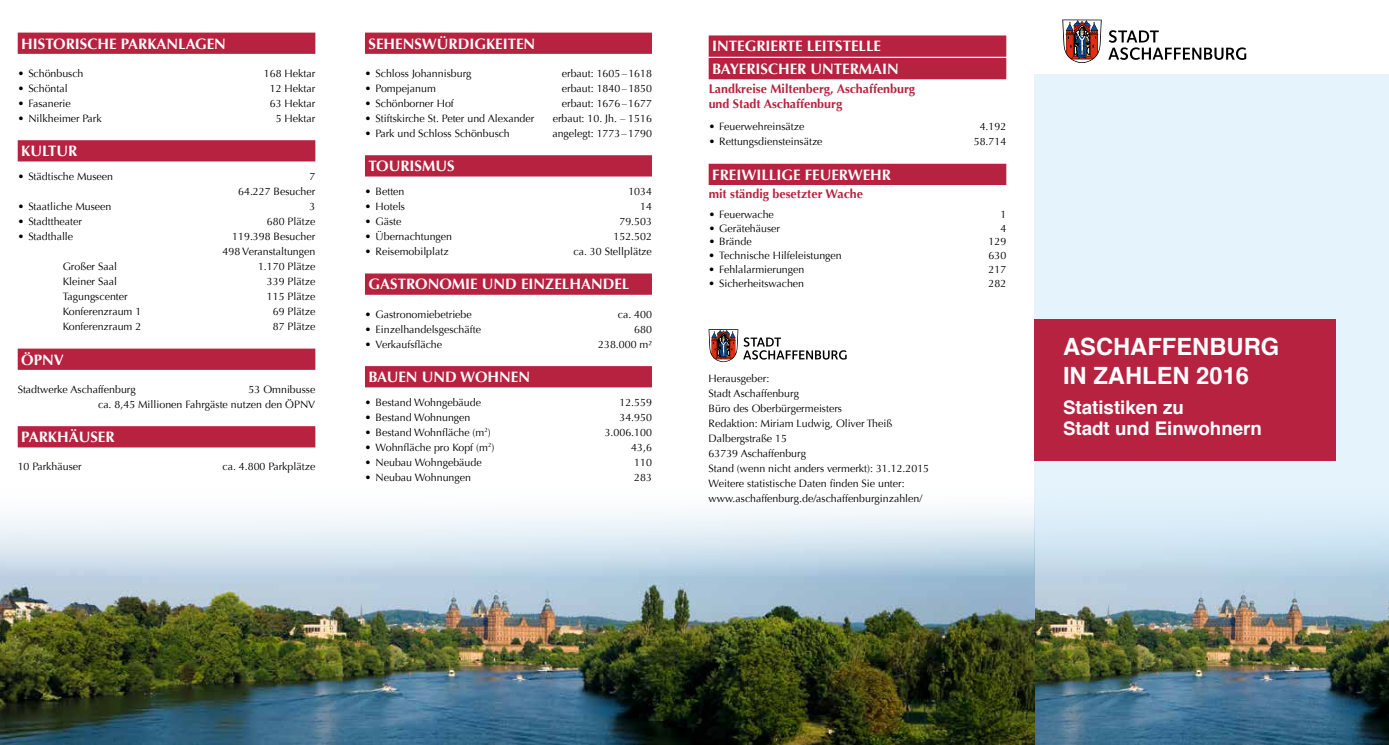
<style>
.page{position:relative;width:1389px;height:745px;background:#fff}
.page>*{position:absolute;margin:0;border:0;box-sizing:border-box;transform-origin:0 0}
.t1{font:700 23.75px/28.5px "Helvetica";color:#fff}
.t2{font:700 18.75px/21.2px "Helvetica";color:#fff}
.t3{font:700 15px/22.5px "Optima";color:#fff}
.t4{font:700 12.5px/15px "Optima";color:#b6223f}
.t5{font:10.62px/15px "Optima";color:#000;text-align:right}
</style>
<div class="page">
<svg style="left:1062px;top:19px;width:40px;height:44px"></svg>
<svg style="left:1108px;top:30px;width:138px;height:30px"></svg>
<div style="left:1035px;top:74px;width:354px;height:670px;background:#e4f3fc"></div>
<img style="left:0;top:483px;width:1389px;height:261px">
<div style="left:1035px;top:319px;width:301px;height:142px;background:#b6223f"></div>
<div style="left:18px;top:33px;width:297px;height:21px;background:#b6223f"></div>
<div style="left:18px;top:140px;width:297px;height:21px;background:#b6223f"></div>
<div style="left:18px;top:348px;width:297px;height:21px;background:#b6223f"></div>
<div style="left:18px;top:426px;width:297px;height:21px;background:#b6223f"></div>
<svg style="left:708px;top:329px;width:139px;height:34px"></svg>
<div style="left:365px;top:33px;width:287px;height:21px;background:#b6223f"></div>
<div style="left:365px;top:155px;width:287px;height:21px;background:#b6223f"></div>
<div style="left:365px;top:273px;width:287px;height:21px;background:#b6223f"></div>
<div style="left:365px;top:366px;width:287px;height:21px;background:#b6223f"></div>
<div style="left:709px;top:35px;width:297px;height:22px;background:#b6223f"></div>
<div style="left:709px;top:58px;width:297px;height:21px;background:#b6223f"></div>
<div style="left:709px;top:164px;width:297px;height:21px;background:#b6223f"></div>
<h3 class="t3" style="left:21px;top:32px;width:206px">HISTORISCHE PARKANLAGEN</h3>
<p class="t5" style="left:18px;top:66px;width:67px">• Schönbusch</p>
<p class="t5" style="left:264px;top:66px;width:53px">168 Hektar</p>
<p class="t5" style="left:18px;top:81px;width:52px">• Schöntal</p>
<p class="t5" style="left:270px;top:81px;width:47px">12 Hektar</p>
<p class="t5" style="left:18px;top:96px;width:55px">• Fasanerie</p>
<p class="t5" style="left:270px;top:96px;width:47px">63 Hektar</p>
<p class="t5" style="left:18px;top:111px;width:86px">• Nilkheimer Park</p>
<p class="t5" style="left:276px;top:111px;width:41px">5 Hektar</p>
<h3 class="t3" style="left:21px;top:140px;width:58px">KULTUR</h3>
<p class="t5" style="left:18px;top:169px;width:97px">• Städtische Museen</p>
<p class="t5" style="left:238px;top:169px;width:79px">7<br>64.227 Besucher</p>
<p class="t5" style="left:18px;top:199px;width:95px">• Staatliche Museen</p>
<p class="t5" style="left:309px;top:199px;width:7px">3</p>
<p class="t5" style="left:18px;top:214px;width:66px">• Stadttheater</p>
<p class="t5" style="left:267px;top:214px;width:50px">680 Plätze</p>
<p class="t5" style="left:18px;top:229px;width:57px">• Stadthalle</p>
<p class="t5" style="left:223px;top:229px;width:94px">119.398 Besucher<br>498 Veranstaltungen</p>
<p class="t5" style="left:63px;top:259px;width:56px">Großer Saal</p>
<p class="t5" style="left:258px;top:259px;width:59px">1.170 Plätze</p>
<p class="t5" style="left:63px;top:274px;width:56px">Kleiner Saal</p>
<p class="t5" style="left:267px;top:274px;width:50px">339 Plätze</p>
<p class="t5" style="left:63px;top:289px;width:67px">Tagungscenter</p>
<p class="t5" style="left:267px;top:289px;width:50px">115 Plätze</p>
<p class="t5" style="left:63px;top:304px;width:80px">Konferenzraum 1</p>
<p class="t5" style="left:273px;top:304px;width:44px">69 Plätze</p>
<p class="t5" style="left:63px;top:319px;width:80px">Konferenzraum 2</p>
<p class="t5" style="left:273px;top:319px;width:44px">87 Plätze</p>
<h3 class="t3" style="left:21px;top:348px;width:44px">ÖPNV</h3>
<p class="t5" style="left:18px;top:381px;width:120px">Stadtwerke Aschaffenburg</p>
<p class="t5" style="left:98px;top:381px;width:219px">53 Omnibusse<br>ca. 8,45 Millionen Fahrgäste nutzen den ÖPNV</p>
<h3 class="t3" style="left:21px;top:425px;width:95px">PARKHÄUSER</h3>
<p class="t5" style="left:18px;top:459px;width:65px">10 Parkhäuser</p>
<p class="t5" style="left:222px;top:459px;width:94px">ca. 4.800 Parkplätze</p>
<h3 class="t3" style="left:369px;top:32px;width:168px">SEHENSWÜRDIGKEITEN</h3>
<p class="t5" style="left:365px;top:66px;width:108px">• Schloss Johannisburg</p>
<p class="t5" style="left:562px;top:66px;width:92px">erbaut: 1605–1618</p>
<p class="t5" style="left:365px;top:81px;width:72px">• Pompejanum</p>
<p class="t5" style="left:562px;top:81px;width:92px">erbaut: 1840–1850</p>
<p class="t5" style="left:365px;top:96px;width:90px">• Schönborner Hof</p>
<p class="t5" style="left:562px;top:96px;width:92px">erbaut: 1676–1677</p>
<p class="t5" style="left:365px;top:111px;width:171px">• Stiftskirche St. Peter und Alexander</p>
<p class="t5" style="left:553px;top:111px;width:101px">erbaut: 10. Jh. – 1516</p>
<p class="t5" style="left:365px;top:126px;width:146px">• Park und Schloss Schönbusch</p>
<p class="t5" style="left:552px;top:126px;width:101px">angelegt: 1773–1790</p>
<h3 class="t3" style="left:369px;top:155px;width:88px">TOURISMUS</h3>
<p class="t5" style="left:365px;top:184px;width:41px">• Betten</p>
<p class="t5" style="left:628px;top:184px;width:25px">1034</p>
<p class="t5" style="left:365px;top:199px;width:42px">• Hotels</p>
<p class="t5" style="left:640px;top:199px;width:13px">14</p>
<p class="t5" style="left:365px;top:214px;width:38px">• Gäste</p>
<p class="t5" style="left:619px;top:214px;width:34px">79.503</p>
<p class="t5" style="left:365px;top:229px;width:89px">• Übernachtungen</p>
<p class="t5" style="left:614px;top:229px;width:40px">152.502</p>
<p class="t5" style="left:365px;top:244px;width:85px">• Reisemobilplatz</p>
<p class="t5" style="left:573px;top:244px;width:80px">ca. 30 Stellplätze</p>
<h3 class="t3" style="left:369px;top:273px;width:262px">GASTRONOMIE UND EINZELHANDEL</h3>
<p class="t5" style="left:365px;top:306px;width:108px">• Gastronomiebetriebe</p>
<p class="t5" style="left:618px;top:306px;width:36px">ca. 400</p>
<p class="t5" style="left:365px;top:321px;width:118px">• Einzelhandelsgeschäfte</p>
<p class="t5" style="left:634px;top:321px;width:19px">680</p>
<p class="t5" style="left:365px;top:336px;width:79px">• Verkaufsfläche</p>
<p class="t5" style="left:598px;top:336px;width:55px">238.000 m²</p>
<h3 class="t3" style="left:369px;top:365px;width:163px">BAUEN UND WOHNEN</h3>
<p class="t5" style="left:365px;top:394px;width:118px">• Bestand Wohngebäude</p>
<p class="t5" style="left:619px;top:394px;width:34px">12.559</p>
<p class="t5" style="left:365px;top:409px;width:107px">• Bestand Wohnungen</p>
<p class="t5" style="left:619px;top:409px;width:34px">34.950</p>
<p class="t5" style="left:365px;top:424px;width:127px">• Bestand Wohnfläche (m<sup>2</sup>)</p>
<p class="t5" style="left:605px;top:424px;width:49px">3.006.100</p>
<p class="t5" style="left:365px;top:439px;width:131px">• Wohnfläche pro Kopf (m<sup>2</sup>)</p>
<p class="t5" style="left:631px;top:439px;width:22px">43,6</p>
<p class="t5" style="left:365px;top:454px;width:118px">• Neubau Wohngebäude</p>
<p class="t5" style="left:634px;top:454px;width:19px">110</p>
<p class="t5" style="left:365px;top:469px;width:108px">• Neubau Wohnungen</p>
<p class="t5" style="left:634px;top:469px;width:19px">283</p>
<h3 class="t3" style="left:712px;top:35px;width:188px">INTEGRIERTE LEITSTELLE<br>BAYERISCHER UNTERMAIN</h3>
<p class="t4" style="left:709px;top:81px;width:208px">Landkreise Miltenberg, Aschaffenburg und Stadt Aschaffenburg</p>
<p class="t5" style="left:709px;top:119px;width:97px">• Feuerwehreinsätze</p>
<p class="t5" style="left:980px;top:119px;width:28px">4.192</p>
<p class="t5" style="left:709px;top:134px;width:115px">• Rettungsdiensteinsätze</p>
<p class="t5" style="left:974px;top:134px;width:34px">58.714</p>
<h3 class="t3" style="left:712px;top:163px;width:180px">FREIWILLIGE FEUERWEHR</h3>
<p class="t4" style="left:709px;top:187px;width:156px">mit ständig besetzter Wache</p>
<p class="t5" style="left:709px;top:207px;width:67px">• Feuerwache</p>
<p class="t5" style="left:1000px;top:207px;width:7px">1</p>
<p class="t5" style="left:709px;top:220px;width:73px">• Gerätehäuser</p>
<p class="t5" style="left:1000px;top:220px;width:7px">4</p>
<p class="t5" style="left:709px;top:234px;width:45px">• Brände</p>
<p class="t5" style="left:989px;top:234px;width:19px">129</p>
<p class="t5" style="left:709px;top:248px;width:135px">• Technische Hilfeleistungen</p>
<p class="t5" style="left:989px;top:248px;width:19px">630</p>
<p class="t5" style="left:709px;top:262px;width:97px">• Fehlalarmierungen</p>
<p class="t5" style="left:989px;top:262px;width:19px">217</p>
<p class="t5" style="left:709px;top:275px;width:97px">• Sicherheitswachen</p>
<p class="t5" style="left:989px;top:275px;width:19px">282</p>
<p class="t5" style="left:709px;top:370px;width:222px;text-align:left">Herausgeber:<br>Stadt Aschaffenburg<br>Büro des Oberbürgermeisters<br>Redaktion: Miriam Ludwig, Oliver Theiß<br>Dalbergstraße 15<br>63739 Aschaffenburg<br>Stand (wenn nicht anders vermerkt): 31.12.2015<br>Weitere statistische Daten finden Sie unter: www.aschaffenburg.de/aschaffenburginzahlen/</p>
<h1 class="t1" style="left:1063px;top:331px;width:218px">ASCHAFFENBURG<br>IN ZAHLEN 2016</h1>
<h2 class="t2" style="left:1063px;top:395px;width:200px">Statistiken zu<br>Stadt und Einwohnern</h2>
</div>
